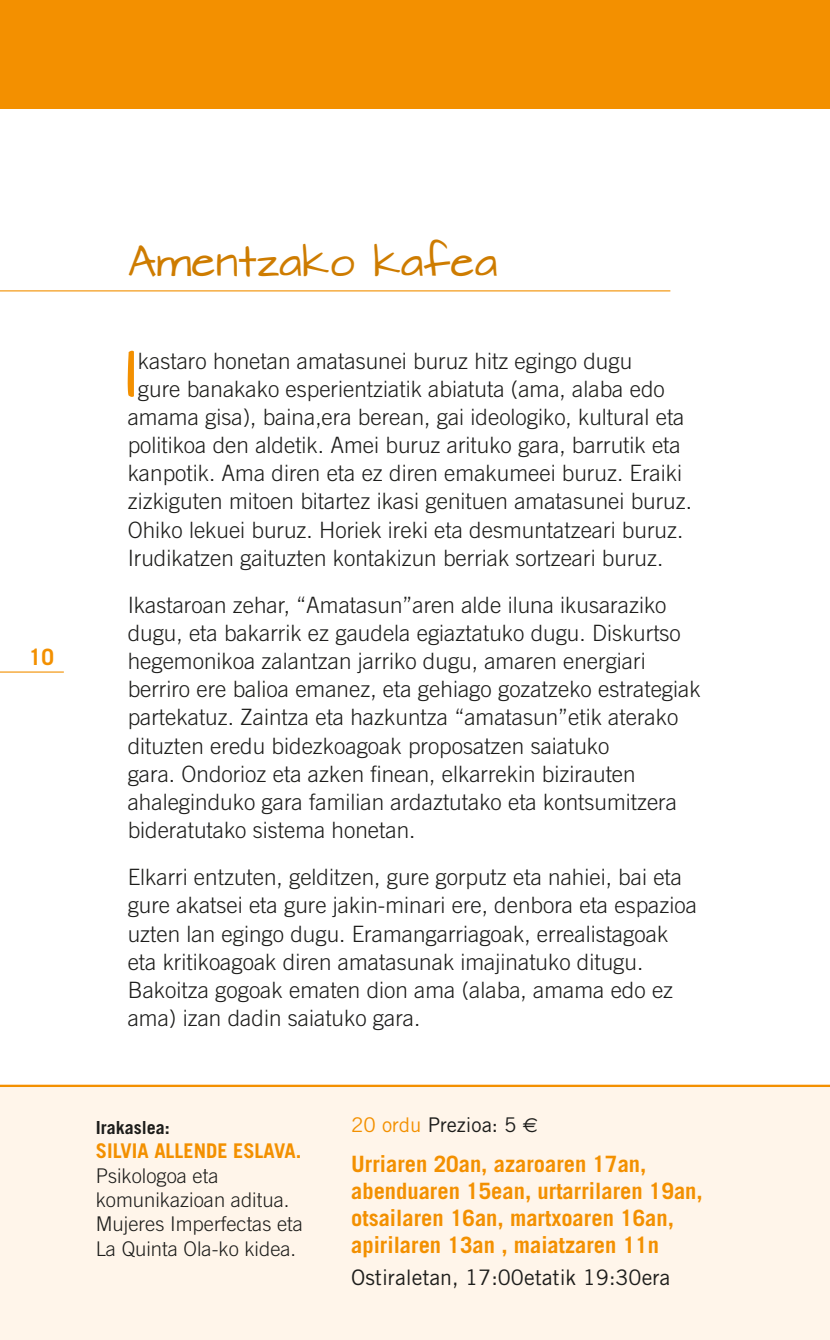
<style>
.page{position:relative;width:830px;height:1340px;background:#fff}
.page>*{position:absolute;margin:0;border:0;box-sizing:border-box;transform-origin:0 0}
.t1{font:64.8px "Architects Daughter";color:#f39000}
.t2{font:36px "Architects Daughter";color:#ce7c00}
.t3{font:300 22.5px/28.1px "Trade Gothic";color:#1d1d1b}
.t4{font:700 22.5px/27px "Trade Gothic";color:#f39000}
.t5{font:21.38px "Trade Gothic";color:#1d1d1b}
.t6{font:300 20.25px/24.3px "Trade Gothic";color:#1d1d1b}
.t7{font:700 20.25px "Trade Gothic";color:#f39000}
.t8{font:20.25px "Trade Gothic";color:#1d1d1b}
.t9{font:700 18px "Trade Gothic";color:#1d1d1b}
.s1{color:#f39000}
.s2{font-family:"Euro Sans"}
</style>
<div class="page">
<div style="left:0;top:1084px;width:829px;height:255px;background:#fff5ea"></div>
<hr style="left:0;top:1084px;width:829px;height:3px;background:#f39000">
<hr style="left:0;top:671px;width:64px;height:1px;background:#f39000">
<hr style="left:0;top:290px;width:670px;height:1px;background:#f39000">
<div style="left:0;top:0;width:829px;height:108px;background:#f39000"></div>
<p class="t4" style="left:29px;top:643px;width:27px">10</p>
<h2 class="t2" style="left:128px;top:243px;width:371px">Amentzako kafea</h2>
<h1 class="t1" style="left:125px;top:336px;width:14px">I</h1>
<p class="t3" style="left:138px;top:346px;width:495px">kastaro honetan amatasunei buruz hitz egingo dugu</p>
<p class="t3" style="left:138px;top:374px;width:528px">gure banakako esperientziatik abiatuta (ama, alaba edo</p>
<p class="t3" style="left:128px;top:402px;width:558px">amama gisa), baina,era berean, gai ideologiko, kultural eta</p>
<p class="t3" style="left:128px;top:431px;width:554px">politikoa den aldetik. Amei buruz arituko gara, barrutik eta</p>
<p class="t3" style="left:128px;top:459px;width:555px">kanpotik. Ama diren eta ez diren emakumeei buruz. Eraiki</p>
<p class="t3" style="left:128px;top:487px;width:565px">zizkiguten mitoen bitartez ikasi genituen amatasunei buruz.</p>
<p class="t3" style="left:128px;top:515px;width:557px">Ohiko lekuei buruz. Horiek ireki eta desmuntatzeari buruz.</p>
<p class="t3" style="left:128px;top:543px;width:537px">Irudikatzen gaituzten kontakizun berriak sortzeari buruz.</p>
<p class="t3" style="left:128px;top:590px;width:574px">Ikastaroan zehar, “Amatasun”aren alde iluna ikusaraziko dugu, eta bakarrik ez gaudela egiaztatuko dugu. Diskurtso hegemonikoa zalantzan jarriko dugu, amaren energiari berriro ere balioa emanez, eta gehiago gozatzeko estrategiak partekatuz. Zaintza eta hazkuntza “amatasun”etik aterako dituzten eredu bidezkoagoak proposatzen saiatuko<br>gara. Ondorioz eta azken finean, elkarrekin bizirauten ahaleginduko gara familian ardaztutako eta kontsumitzera bideratutako sistema honetan.</p>
<p class="t3" style="left:128px;top:863px;width:570px">Elkarri entzuten, gelditzen, gure gorputz eta nahiei, bai eta gure akatsei eta gure jakin-minari ere, denbora eta espazioa uzten lan egingo dugu. Eramangarriagoak, errealistagoak eta kritikoagoak diren amatasunak imajinatuko ditugu.<br>Bakoitza gogoak ematen dion ama (alaba, amama edo ez ama) izan dadin saiatuko gara.</p>
<p class="t9" style="left:96px;top:1116px;width:75px">Irakaslea:</p>
<p class="t7" style="left:96px;top:1138px;width:207px">SILVIA ALLENDE ESLAVA.</p>
<p class="t6" style="left:96px;top:1163px;width:208px">Psikologoa eta komunikazioan aditua.<br>Mujeres Imperfectas eta<br>La Quinta Ola-ko kidea.</p>
<p class="t8" style="left:351px;top:1112px;width:188px"><span class="s1">20 ordu</span> Prezioa: 5 <span class="s2">€</span></p>
<p class="t4" style="left:351px;top:1150px;width:353px">Urriaren 20an, azaroaren 17an, abenduaren 15ean, urtarrilaren 19an, otsailaren 16an, martxoaren 16an, apirilaren 13an , maiatzaren 11n</p>
<p class="t5" style="left:351px;top:1264px;width:320px">Ostiraletan, 17:00etatik 19:30era</p>
</div>
